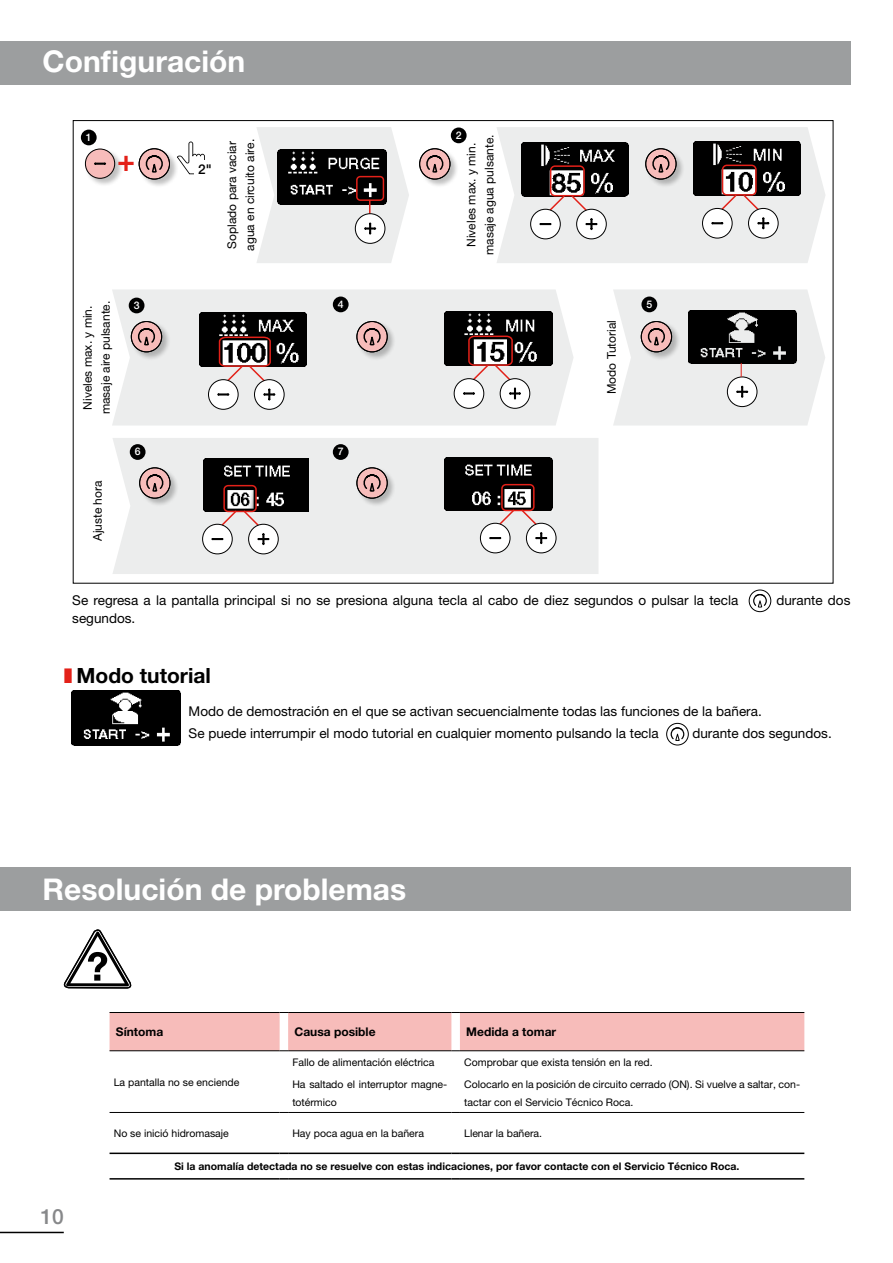
<style>
.page{position:relative;width:893px;height:1263px;background:#fff}
.page>*{position:absolute;margin:0;border:0;box-sizing:border-box;transform-origin:0 0}
.t1{font:700 30px "Helvetica Neue";color:#fff}
.t2{font:700 30px "Helvetica Neue";color:#e32119}
.t3{font:700 21px "Helvetica Neue";color:#000}
.t4{font:500 21px "Helvetica Neue";color:#87888a}
.t5{font:13.5px/22.2px "Helvetica Neue";color:#000}
.t6{font:500 13.5px "Helvetica Neue";color:#000}
.t7{font:12px/18px "Helvetica Neue";color:#000;text-align:center}
.t8{font:700 12px "Helvetica Neue";color:#000}
.t9{font:10.5px/22.2px "Helvetica Neue";color:#000}
.t10{font:700 10.5px "Helvetica Neue";color:#000}
.t11{font:500 10.5px "Helvetica Neue";color:#fff}
.s1{color:#e32119}
</style>
<div class="page">
<div style="left:113px;top:438px;width:485px;height:136px;background:#eceded"></div>
<svg style="left:112px;top:289px;width:462px;height:136px;background:#e9eaea"></svg>
<div style="left:81px;top:130px;width:16px;height:15px;background:#000;border-radius:50%"></div>
<div style="left:451px;top:127px;width:16px;height:16px;background:#000;border-radius:50%"></div>
<div style="left:129px;top:298px;width:15px;height:15px;background:#000;border-radius:50%"></div>
<div style="left:333px;top:297px;width:16px;height:15px;background:#000;border-radius:50%"></div>
<div style="left:130px;top:444px;width:16px;height:16px;background:#000;border-radius:50%"></div>
<div style="left:333px;top:444px;width:16px;height:16px;background:#000;border-radius:50%"></div>
<div style="left:0;top:41px;width:850px;height:44px;background:#9c9e9f"></div>
<hr style="left:0;top:1232px;width:64px;height:1px;background:#000">
<div style="left:85px;top:148px;width:38px;height:40px;background:#000;opacity:.25"></div>
<div style="left:85px;top:149px;width:30px;height:29px;background:#f7bcba;border-radius:50%"></div>
<div style="left:85px;top:149px;width:30px;height:30px;border:1px solid #000;border-radius:50%"></div>
<svg style="left:94px;top:163px;width:12px;height:2px"></svg>
<svg style="left:179px;top:141px;width:26px;height:33px"></svg>
<div style="left:195px;top:160px;width:31px;height:17px;background:#fff"></div>
<div style="left:138px;top:148px;width:41px;height:40px;background:#000;opacity:.25"></div>
<svg style="left:139px;top:149px;width:30px;height:30px"></svg>
<div style="left:139px;top:148px;width:31px;height:31px;border:1px solid #000;border-radius:50%"></div>
<svg style="left:144px;top:153px;width:19px;height:20px"></svg>
<div style="left:419px;top:148px;width:40px;height:40px;background:#000;opacity:.25"></div>
<svg style="left:420px;top:149px;width:30px;height:30px"></svg>
<div style="left:419px;top:148px;width:31px;height:31px;border:1px solid #000;border-radius:50%"></div>
<svg style="left:424px;top:153px;width:19px;height:20px"></svg>
<svg style="left:497px;top:127px;width:328px;height:136px;background:#b7b5b5"></svg>
<div style="left:130px;top:321px;width:41px;height:40px;background:#000;opacity:.25"></div>
<svg style="left:131px;top:321px;width:31px;height:31px"></svg>
<div style="left:131px;top:321px;width:31px;height:31px;border:1px solid #000;border-radius:50%"></div>
<svg style="left:136px;top:326px;width:19px;height:20px"></svg>
<img style="left:199px;top:313px;width:107px;height:53px">
<div style="left:208px;top:380px;width:30px;height:29px;background:#fff;border-radius:50%"></div>
<div style="left:208px;top:379px;width:30px;height:31px;border:1px solid #000;border-radius:50%"></div>
<div style="left:254px;top:380px;width:30px;height:29px;background:#fff;border-radius:50%"></div>
<div style="left:254px;top:379px;width:31px;height:31px;border:1px solid #000;border-radius:50%"></div>
<svg style="left:217px;top:336px;width:58px;height:64px"></svg>
<div style="left:356px;top:321px;width:41px;height:40px;background:#000;opacity:.25"></div>
<svg style="left:357px;top:321px;width:30px;height:31px"></svg>
<div style="left:356px;top:321px;width:32px;height:31px;border:1px solid #000;border-radius:50%"></div>
<div style="left:357px;top:321px;width:31px;height:31px;border:1px solid #000;border-radius:50%"></div>
<svg style="left:361px;top:326px;width:20px;height:20px"></svg>
<img style="left:445px;top:312px;width:107px;height:53px">
<div style="left:454px;top:379px;width:30px;height:29px;background:#fff;border-radius:50%"></div>
<div style="left:454px;top:378px;width:30px;height:31px;border:1px solid #000;border-radius:50%"></div>
<div style="left:500px;top:379px;width:30px;height:29px;background:#fff;border-radius:50%"></div>
<div style="left:500px;top:378px;width:30px;height:31px;border:1px solid #000;border-radius:50%"></div>
<svg style="left:463px;top:335px;width:58px;height:64px"></svg>
<svg style="left:613px;top:289px;width:212px;height:136px;background:#c0bfbf"></svg>
<div style="left:139px;top:467px;width:40px;height:40px;background:#000;opacity:.25"></div>
<svg style="left:140px;top:468px;width:30px;height:30px"></svg>
<div style="left:139px;top:467px;width:31px;height:32px;border:1px solid #000;border-radius:50%"></div>
<div style="left:139px;top:467px;width:31px;height:31px;border:1px solid #000;border-radius:50%"></div>
<svg style="left:144px;top:472px;width:19px;height:20px"></svg>
<img style="left:203px;top:458px;width:106px;height:54px">
<div style="left:223px;top:485px;width:34px;height:27px;border:2px solid #e32119;border-radius:4px"></div>
<div style="left:203px;top:524px;width:29px;height:30px;background:#fff;border-radius:50%"></div>
<div style="left:202px;top:524px;width:31px;height:30px;border:1px solid #000;border-radius:50%"></div>
<div style="left:249px;top:524px;width:29px;height:30px;background:#fff;border-radius:50%"></div>
<div style="left:248px;top:524px;width:31px;height:30px;border:1px solid #000;border-radius:50%"></div>
<svg style="left:211px;top:509px;width:58px;height:36px"></svg>
<div style="left:356px;top:467px;width:41px;height:40px;background:#000;opacity:.25"></div>
<svg style="left:357px;top:468px;width:30px;height:30px"></svg>
<div style="left:356px;top:467px;width:32px;height:32px;border:1px solid #000;border-radius:50%"></div>
<div style="left:357px;top:467px;width:31px;height:31px;border:1px solid #000;border-radius:50%"></div>
<svg style="left:361px;top:472px;width:20px;height:20px"></svg>
<img style="left:445px;top:457px;width:107px;height:54px">
<div style="left:501px;top:484px;width:34px;height:27px;border:2px solid #e32119;border-radius:4px"></div>
<div style="left:480px;top:523px;width:30px;height:30px;background:#fff;border-radius:50%"></div>
<div style="left:480px;top:523px;width:30px;height:30px;border:1px solid #000;border-radius:50%"></div>
<div style="left:526px;top:523px;width:30px;height:30px;background:#fff;border-radius:50%"></div>
<div style="left:526px;top:523px;width:30px;height:30px;border:1px solid #000;border-radius:50%"></div>
<svg style="left:489px;top:508px;width:58px;height:36px"></svg>
<svg style="left:749px;top:590px;width:22px;height:22px"></svg>
<div style="left:749px;top:590px;width:22px;height:22px;border:1px solid #000;border-radius:50%"></div>
<svg style="left:753px;top:594px;width:14px;height:14px"></svg>
<svg style="left:667px;top:723px;width:21px;height:22px"></svg>
<div style="left:666px;top:723px;width:23px;height:22px;border:1px solid #000;border-radius:50%"></div>
<svg style="left:671px;top:727px;width:13px;height:14px"></svg>
<img style="left:71px;top:691px;width:109px;height:54px">
<svg style="left:63px;top:929px;width:69px;height:60px"></svg>
<hr style="left:110px;top:1112px;width:170px;height:1px;background:#000">
<hr style="left:288px;top:1112px;width:163px;height:1px;background:#000">
<hr style="left:460px;top:1112px;width:344px;height:1px;background:#000">
<hr style="left:110px;top:1152px;width:170px;height:2px;background:#000">
<svg style="left:280px;top:1152px;width:8px;height:2px"></svg>
<hr style="left:288px;top:1152px;width:163px;height:2px;background:#000">
<svg style="left:451px;top:1152px;width:9px;height:2px"></svg>
<hr style="left:460px;top:1152px;width:344px;height:2px;background:#000">
<hr style="left:110px;top:1178px;width:170px;height:1px;background:#000">
<hr style="left:288px;top:1178px;width:163px;height:1px;background:#000">
<hr style="left:460px;top:1178px;width:344px;height:1px;background:#000">
<div style="left:110px;top:1012px;width:694px;height:39px;background:#f7bcba"></div>
<hr style="left:460px;top:1050px;width:344px;height:1px;background:#000">
<div style="left:0;top:867px;width:850px;height:43px;background:#9c9e9f"></div>
<svg style="left:257px;top:127px;width:152px;height:136px"></svg>
<h1 class="t1" style="left:43px;top:43px;width:204px">Configuración</h1>
<p class="t11" style="left:86px;top:131px;width:7px">1</p>
<p class="t11" style="left:456px;top:129px;width:7px">2</p>
<p class="t7" style="left:462px;top:255px;width:122px;rotate:-90deg">Niveles max. y min. masaje agua pulsante.</p>
<p class="t7" style="left:223px;top:251px;width:113px;text-align:left;rotate:-90deg">Soplado para vaciar agua en circuito aire.</p>
<h1 class="t2" style="left:117px;top:142px;width:19px">+</h1>
<p class="t6" style="left:198px;top:161px;width:15px">2"</p>
<p class="t7" style="left:78px;top:414px;width:115px;rotate:-90deg">Niveles max. y min. masaje aire pulsante.</p>
<p class="t7" style="left:88px;top:541px;width:62px;rotate:-90deg">Ajuste hora</p>
<p class="t11" style="left:134px;top:299px;width:7px">3</p>
<p class="t11" style="left:338px;top:298px;width:7px">4</p>
<p class="t11" style="left:135px;top:445px;width:7px">6</p>
<p class="t11" style="left:338px;top:445px;width:7px">7</p>
<p class="t7" style="left:602px;top:394px;width:75px;rotate:-90deg">Modo Tutorial</p>
<p class="t11" style="left:646px;top:298px;width:7px">5</p>
<p class="t5" style="left:72px;top:588px;width:668px">Se regresa a la pantalla principal si no se presiona alguna tecla al cabo de diez segundos o pulsar la tecla</p>
<p class="t5" style="left:776px;top:588px;width:76px">durante dos</p>
<p class="t5" style="left:72px;top:606px;width:65px">segundos.</p>
<h2 class="t3" style="left:64px;top:662px;width:149px"><span class="s1">❚</span> Modo tutorial</h2>
<p class="t5" style="left:189px;top:700px;width:575px">Modo de demostración en el que se activan secuencialmente todas las funciones de la bañera.<br>Se puede interrumpir el modo tutorial en cualquier momento pulsando la tecla</p>
<p class="t5" style="left:692px;top:722px;width:141px">durante dos segundos.</p>
<h1 class="t1" style="left:43px;top:871px;width:365px">Resolución de problemas</h1>
<p class="t8" style="left:116px;top:1025px;width:49px">Síntoma</p>
<p class="t8" style="left:294px;top:1025px;width:83px">Causa posible</p>
<p class="t8" style="left:466px;top:1025px;width:91px">Medida a tomar</p>
<p class="t9" style="left:114px;top:1071px;width:127px">La pantalla no se enciende</p>
<p class="t9" style="left:464px;top:1051px;width:337px">Comprobar que exista tensión en la red.<br>Colocarlo en la posición de circuito cerrado (ON). Si vuelve a saltar, con-</p>
<p class="t9" style="left:464px;top:1091px;width:171px">tactar con el Servicio Técnico Roca.</p>
<p class="t9" style="left:292px;top:1051px;width:156px">Fallo de alimentación eléctrica<br>Ha saltado el interruptor magne-</p>
<p class="t9" style="left:292px;top:1091px;width:46px">totérmico</p>
<h2 class="t4" style="left:40px;top:1204px;width:25px">10</h2>
<p class="t9" style="left:114px;top:1122px;width:117px">No se inició hidromasaje</p>
<p class="t9" style="left:292px;top:1122px;width:133px">Hay poca agua en la bañera</p>
<p class="t9" style="left:464px;top:1122px;width:79px">Llenar la bañera.</p>
<p class="t10" style="left:174px;top:1160px;width:566px">Si la anomalía detectada no se resuelve con estas indicaciones, por favor contacte con el Servicio Técnico Roca.</p>
</div>
